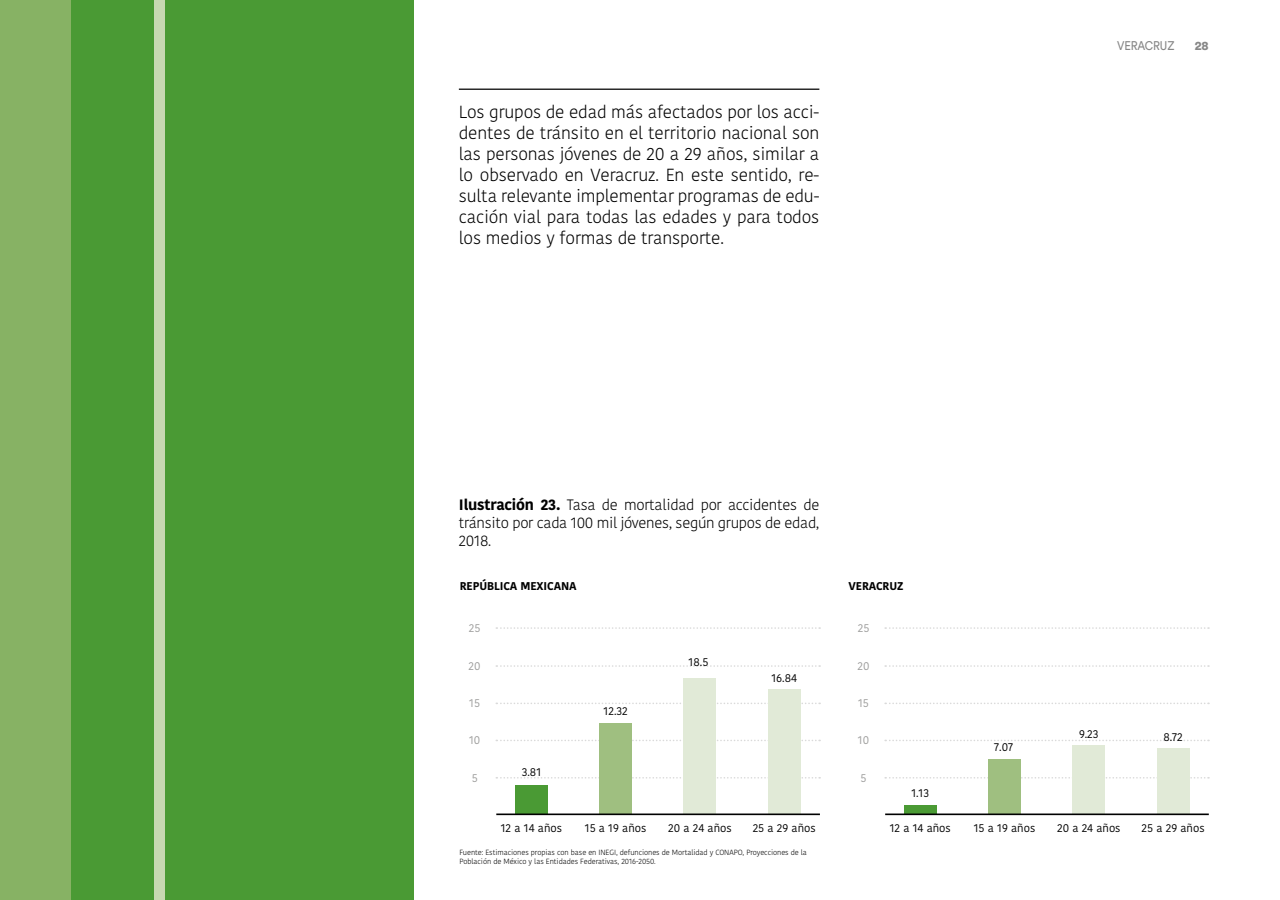
<style>
.page{position:relative;width:1280px;height:900px;background:#fff}
.page>*{position:absolute;margin:0;border:0;box-sizing:border-box;transform-origin:0 0}
.t1{font:300 17.5px/21px "Kohinoor Bangla";letter-spacing:-.01em;color:#000;text-align:justify}
.t2{font:300 15px/18px "Kohinoor Bangla";letter-spacing:-.02em;color:#000;text-align:justify}
.t3{font:12.5px "Circular Std";letter-spacing:-.015em;color:#878787;scale:.9 1}
.t4{font:900 12.5px "Circular Std";color:#878787}
.t5{font:11.25px "Kohinoor Bangla";color:#000}
.t6{font:700 11.25px "Kohinoor Bangla";letter-spacing:-.01em;color:#000}
.t7{font:11.25px "Kohinoor Bangla";color:#9d9d9c}
.t8{font:300 7.5px/9px "Kohinoor Bangla";letter-spacing:-.01em;color:#000}
.s1{font-weight:700}
</style>
<div class="page">
<hr style="left:459px;top:89px;width:360px;height:1px;background:#000">
<svg style="left:885px;top:665px;width:324px;height:2px"></svg>
<svg style="left:885px;top:703px;width:324px;height:1px"></svg>
<svg style="left:885px;top:740px;width:324px;height:1px"></svg>
<svg style="left:885px;top:777px;width:324px;height:2px"></svg>
<div style="left:904px;top:805px;width:33px;height:9px;background:#4a9a34"></div>
<div style="left:1157px;top:748px;width:33px;height:66px;background:#e1ead7"></div>
<svg style="left:496px;top:665px;width:324px;height:2px"></svg>
<svg style="left:496px;top:703px;width:324px;height:1px"></svg>
<svg style="left:496px;top:740px;width:324px;height:1px"></svg>
<svg style="left:496px;top:777px;width:324px;height:2px"></svg>
<div style="left:515px;top:785px;width:33px;height:29px;background:#4a9a34"></div>
<div style="left:599px;top:723px;width:33px;height:91px;background:#9fbf80"></div>
<div style="left:684px;top:678px;width:32px;height:136px;background:#e1ead7"></div>
<div style="left:768px;top:689px;width:33px;height:125px;background:#e1ead7"></div>
<hr style="left:496px;top:814px;width:324px;height:1px;background:#000">
<div style="left:0;top:0;width:414px;height:900px;background:#4a9a34"></div>
<div style="left:0;top:0;width:71px;height:900px;background:#87b264"></div>
<div style="left:155px;top:0;width:10px;height:900px;background:#c7d8b2"></div>
<div style="left:988px;top:759px;width:33px;height:55px;background:#9fbf80"></div>
<svg style="left:885px;top:627px;width:324px;height:2px"></svg>
<svg style="left:496px;top:627px;width:324px;height:2px"></svg>
<div style="left:1072px;top:745px;width:33px;height:70px;background:#e1ead7"></div>
<hr style="left:885px;top:814px;width:324px;height:1px;background:#000">
<p class="t1" style="left:459px;top:101px;width:362px">Los grupos de edad más afectados por los acci&shy;dentes de tránsito en el territorio nacional son las personas jóvenes de 20 a 29 años, similar a lo observado en Veracruz. En este sentido, re&shy;sulta relevante implementar programas de edu&shy;cación vial para todas las edades y para todos los medios y formas de transporte.</p>
<p class="t3" style="left:1117px;top:38px;width:65px">VERACRUZ</p>
<p class="t4" style="left:1195px;top:38px;width:16px">28</p>
<p class="t2" style="left:459px;top:495px;width:362px"><span class="s1">Ilustración 23.</span> Tasa de mortalidad por accidentes de tránsito por cada 100 mil jóvenes, según grupos de edad, 2018.</p>
<p class="t6" style="left:460px;top:576px;width:118px">REPÚBLICA MEXICANA</p>
<p class="t6" style="left:849px;top:576px;width:56px">VERACRUZ</p>
<p class="t7" style="left:469px;top:619px;width:13px">25</p>
<p class="t7" style="left:858px;top:619px;width:13px">25</p>
<p class="t7" style="left:469px;top:658px;width:14px">20</p>
<p class="t7" style="left:469px;top:695px;width:12px">15</p>
<p class="t7" style="left:469px;top:732px;width:13px">10</p>
<p class="t7" style="left:472px;top:770px;width:7px">5</p>
<p class="t5" style="left:522px;top:764px;width:21px">3.81</p>
<p class="t5" style="left:501px;top:820px;width:63px">12 a 14 años</p>
<p class="t5" style="left:604px;top:703px;width:26px">12.32</p>
<p class="t5" style="left:689px;top:654px;width:21px">18.5</p>
<p class="t5" style="left:771px;top:669px;width:27px">16.84</p>
<p class="t5" style="left:585px;top:820px;width:63px">15 a 19 años</p>
<p class="t5" style="left:668px;top:820px;width:65px">20 a 24 años</p>
<p class="t5" style="left:753px;top:820px;width:65px">25 a 29 años</p>
<p class="t8" style="left:459px;top:847px;width:349px">Fuente: Estimaciones propias con base en INEGI, defunciones de Mortalidad y CONAPO, Proyecciones de la<br>Población de México y las Entidades Federativas, 2016-2050.</p>
<p class="t7" style="left:858px;top:658px;width:14px">20</p>
<p class="t7" style="left:858px;top:695px;width:12px">15</p>
<p class="t7" style="left:858px;top:732px;width:13px">10</p>
<p class="t7" style="left:861px;top:770px;width:7px">5</p>
<p class="t5" style="left:911px;top:785px;width:19px">1.13</p>
<p class="t5" style="left:890px;top:820px;width:63px">12 a 14 años</p>
<p class="t5" style="left:994px;top:738px;width:20px">7.07</p>
<p class="t5" style="left:1079px;top:725px;width:21px">9.23</p>
<p class="t5" style="left:1163px;top:728px;width:21px">8.72</p>
<p class="t5" style="left:974px;top:820px;width:63px">15 a 19 años</p>
<p class="t5" style="left:1057px;top:820px;width:65px">20 a 24 años</p>
<p class="t5" style="left:1142px;top:820px;width:65px">25 a 29 años</p>
</div>
